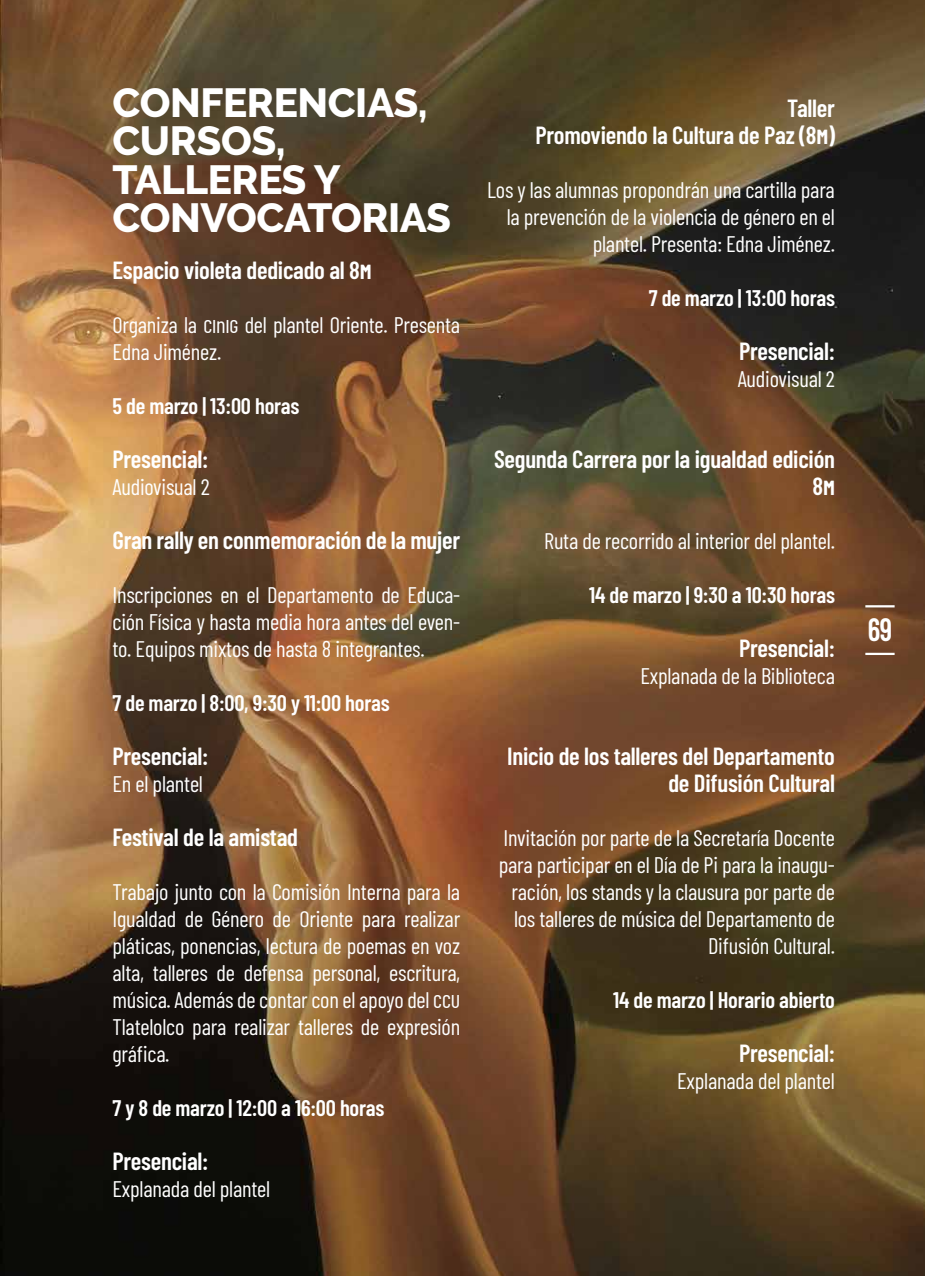
<style>
.page{position:relative;width:925px;height:1276px;background:#fff}
.page>*{position:absolute;margin:0;border:0;box-sizing:border-box;transform-origin:0 0}
.t1{font:800 40.5px/38.2px "Raleway";letter-spacing:-.01em;color:#fff}
.t2{font:600 32.18px "Barlow Condensed";color:#fff;scale:.91 1}
.t3{font:600 24.75px/27px "Barlow Condensed";letter-spacing:-.01em;color:#fff;text-align:right}
.t4{font:22.5px/27px "Barlow Condensed";letter-spacing:-.01em;color:#fff;text-align:justify}
.t5{font:600 22.5px "Barlow Condensed";letter-spacing:-.01em;color:#fff}
</style>
<div class="page">
<img style="left:0;top:0;width:925px;height:1276px">
<hr style="left:865px;top:605px;width:29px;height:2px;background:#fff">
<hr style="left:865px;top:653px;width:29px;height:2px;background:#fff">
<h1 class="t1" style="left:112px;top:84px;width:340px">CONFERENCIAS,<br>CURSOS,<br>TALLERES Y<br>CONVOCATORIAS</h1>
<p class="t3" style="left:112px;top:255px;width:261px">Espacio violeta dedicado al 8m</p>
<p class="t4" style="left:112px;top:310px;width:349px">Organiza la cinig del plantel Oriente. Presenta<br>Edna Jiménez.</p>
<p class="t5" style="left:112px;top:390px;width:188px">5 de marzo | 13:00 horas</p>
<p class="t3" style="left:112px;top:444px;width:97px">Presencial:</p>
<p class="t4" style="left:112px;top:472px;width:99px">Audiovisual 2</p>
<p class="t3" style="left:112px;top:525px;width:349px">Gran rally en conmemoración de la mujer</p>
<p class="t4" style="left:112px;top:580px;width:349px">Inscripciones en el Departamento de Educa&shy;ción Física y hasta media hora antes del even&shy;to. Equipos mixtos de hasta 8 integrantes.</p>
<p class="t5" style="left:112px;top:687px;width:279px">7 de marzo | 8:00, 9:30 y 11:00 horas</p>
<p class="t3" style="left:112px;top:741px;width:97px">Presencial:</p>
<p class="t4" style="left:112px;top:769px;width:92px">En el plantel</p>
<p class="t3" style="left:112px;top:822px;width:187px">Festival de la amistad</p>
<p class="t4" style="left:112px;top:877px;width:349px">Trabajo junto con la Comisión Interna para la Igualdad de Género de Oriente para realizar pláticas, ponencias, lectura de poemas en voz alta, talleres de defensa personal, escritura, música. Además de contar con el apoyo del ccu Tlatelolco para realizar talleres de expresión gráfica.</p>
<p class="t5" style="left:112px;top:1092px;width:273px">7 y 8 de marzo | 12:00 a 16:00 horas</p>
<p class="t3" style="left:112px;top:1146px;width:97px">Presencial:</p>
<p class="t4" style="left:112px;top:1174px;width:159px">Explanada del plantel</p>
<p class="t3" style="left:535px;top:93px;width:301px">Taller<br>Promoviendo la Cultura de Paz (8m)</p>
<p class="t4" style="left:487px;top:175px;width:349px;text-align:right">Los y las alumnas propondrán una cartilla para la prevención de la violencia de género en el plantel. Presenta: Edna Jiménez.</p>
<p class="t5" style="left:649px;top:282px;width:188px">7 de marzo | 13:00 horas</p>
<p class="t3" style="left:739px;top:336px;width:97px">Presencial:</p>
<p class="t4" style="left:738px;top:364px;width:99px">Audiovisual 2</p>
<p class="t3" style="left:494px;top:444px;width:342px">Segunda Carrera por la igualdad edición<br>8m</p>
<p class="t4" style="left:544px;top:526px;width:292px">Ruta de recorrido al interior del plantel.</p>
<p class="t5" style="left:589px;top:579px;width:247px">14 de marzo | 9:30 a 10:30 horas</p>
<p class="t3" style="left:739px;top:633px;width:97px">Presencial:</p>
<p class="t4" style="left:640px;top:661px;width:196px">Explanada de la Biblioteca</p>
<p class="t3" style="left:507px;top:741px;width:329px">Inicio de los talleres del Departamento de Difusión Cultural</p>
<p class="t4" style="left:499px;top:823px;width:338px;text-align:right">Invitación por parte de la Secretaría Docente para participar en el Día de Pi para la inaugu&shy;ración, los stands y la clausura por parte de los talleres de música del Departamento de Difusión Cultural.</p>
<p class="t5" style="left:613px;top:984px;width:223px">14 de marzo | Horario abierto</p>
<p class="t3" style="left:739px;top:1038px;width:97px">Presencial:</p>
<p class="t4" style="left:677px;top:1066px;width:159px">Explanada del plantel</p>
<h2 class="t2" style="left:867px;top:607px;width:29px">69</h2>
</div>
